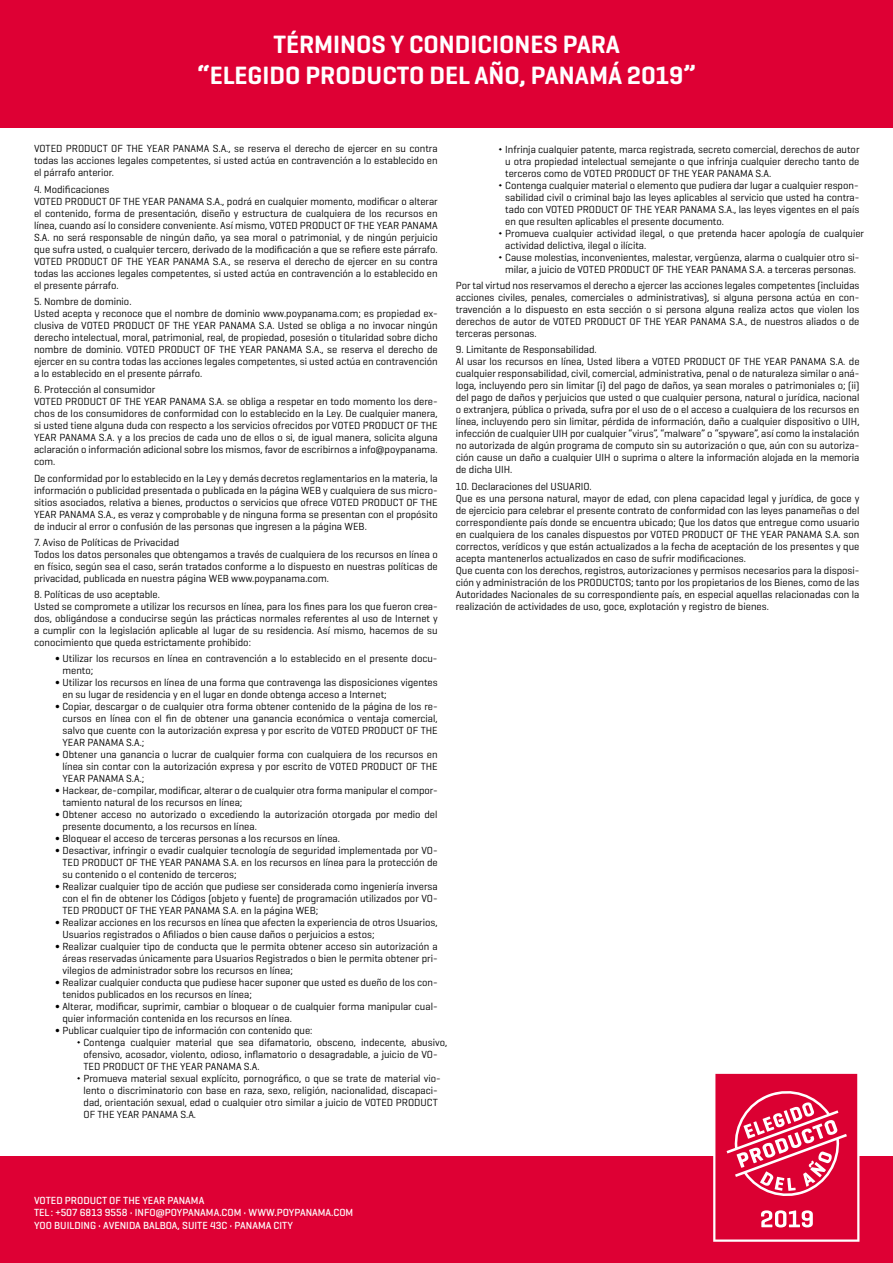
<style>
.page{position:relative;width:893px;height:1263px;background:#fff}
.page>*{position:absolute;margin:0;border:0;box-sizing:border-box;transform-origin:0 0}
.t1{font:600 25.5px/30.6px "Geogrotesque";color:#fff;text-align:center}
.t2{font:10.5px/12px "Geogrotesque";color:#000}
.t3{font:500 10.5px/12.6px "Geogrotesque";color:#fff}
.s1{font-family:"DIN Cond"}
</style>
<div class="page">
<div style="left:0;top:0;width:893px;height:128px;background:#de0034"></div>
<div style="left:0;top:1157px;width:893px;height:106px;background:#de0034"></div>
<svg style="left:713px;top:1073px;width:146px;height:169px"></svg>
<h1 class="t1" style="left:197px;top:29px;width:500px">TÉRMINOS Y CONDICIONES PARA<br>“ELEGIDO PRODUCTO DEL AÑO, PANAMÁ 2019”</h1>
<p class="t2" style="left:34px;top:143px;width:405px;text-align:justify">VOTED PRODUCT OF THE YEAR PANAMA S.A., se reserva el derecho de ejercer en su contra todas las acciones legales competentes, si usted actúa en contravención a lo establecido en el párrafo anterior.</p>
<p class="t2" style="left:34px;top:183px;width:405px">4. Modificaciones<br>VOTED PRODUCT OF THE YEAR PANAMA S.A., podrá en cualquier momento, modificar o alterar el contenido, forma de presentación, diseño y estructura de cualquiera de los recursos en línea, cuando así lo considere conveniente. Así mismo, VOTED PRODUCT OF THE YEAR PANAMA S.A. no será responsable de ningún daño, ya sea moral o patrimonial, y de ningún perjuicio que sufra usted, o cualquier tercero, derivado de la modificación a que se refiere este párrafo.<br>VOTED PRODUCT OF THE YEAR PANAMA S.A., se reserva el derecho de ejercer en su contra todas las acciones legales competentes, si usted actúa en contravención a lo establecido en el presente párrafo.</p>
<p class="t2" style="left:34px;top:295px;width:405px">5. Nombre de dominio.<br>Usted acepta y reconoce que el nombre de dominio www.poypanama.com; es propiedad ex&shy;clusiva de VOTED PRODUCT OF THE YEAR PANAMA S.A. Usted se obliga a no invocar ningún derecho intelectual, moral, patrimonial, real, de propiedad, posesión o titularidad sobre dicho nombre de dominio. VOTED PRODUCT OF THE YEAR PANAMA S.A., se reserva el derecho de ejercer en su contra todas las acciones legales competentes, si usted actúa en contravención a lo establecido en el presente párrafo.</p>
<p class="t2" style="left:34px;top:383px;width:405px">6. Protección al consumidor<br>VOTED PRODUCT OF THE YEAR PANAMA S.A. se obliga a respetar en todo momento los dere&shy;chos de los consumidores de conformidad con lo establecido en la Ley. De cualquier manera, si usted tiene alguna duda con respecto a los servicios ofrecidos por VOTED PRODUCT OF THE YEAR PANAMA S.A. y a los precios de cada uno de ellos o si, de igual manera, solicita alguna aclaración o información adicional sobre los mismos, favor de escribirnos a info@poypanama. com.</p>
<p class="t2" style="left:34px;top:472px;width:405px;text-align:justify">De conformidad por lo establecido en la Ley y demás decretos reglamentarios en la materia, la información o publicidad presentada o publicada en la página WEB y cualquiera de sus micro&shy;sitios asociados, relativa a bienes, productos o servicios que ofrece VOTED PRODUCT OF THE YEAR PANAMA S.A., es veraz y comprobable y de ninguna forma se presentan con el propósito de inducir al error o confusión de las personas que ingresen a la página WEB.</p>
<p class="t2" style="left:34px;top:536px;width:405px">7. Aviso de Políticas de Privacidad<br>Todos los datos personales que obtengamos a través de cualquiera de los recursos en línea o en físico, según sea el caso, serán tratados conforme a lo dispuesto en nuestras políticas de privacidad, publicada en nuestra página WEB www.poypanama.com.</p>
<p class="t2" style="left:34px;top:588px;width:405px">8. Políticas de uso aceptable.<br>Usted se compromete a utilizar los recursos en línea, para los fines para los que fueron crea&shy;dos, obligándose a conducirse según las prácticas normales referentes al uso de Internet y a cumplir con la legislación aplicable al lugar de su residencia. Así mismo, hacemos de su conocimiento que queda estrictamente prohibido:</p>
<p class="t2" style="left:63px;top:652px;width:377px;text-indent:-7px"><span class="s1">•</span> Utilizar los recursos en línea en contravención a lo establecido en el presente docu&shy;mento;</p>
<p class="t2" style="left:63px;top:676px;width:377px;text-indent:-7px"><span class="s1">•</span> Utilizar los recursos en línea de una forma que contravenga las disposiciones vigentes en su lugar de residencia y en el lugar en donde obtenga acceso a Internet;</p>
<p class="t2" style="left:63px;top:700px;width:377px;text-align:justify;text-indent:-7px"><span class="s1">•</span> Copiar, descargar o de cualquier otra forma obtener contenido de la página de los re&shy;cursos en línea con el fin de obtener una ganancia económica o ventaja comercial, salvo que cuente con la autorización expresa y por escrito de VOTED PRODUCT OF THE YEAR PANAMA S.A.;</p>
<p class="t2" style="left:63px;top:748px;width:377px;text-align:justify;text-indent:-7px"><span class="s1">•</span> Obtener una ganancia o lucrar de cualquier forma con cualquiera de los recursos en línea sin contar con la autorización expresa y por escrito de VOTED PRODUCT OF THE YEAR PANAMA S.A.;</p>
<p class="t2" style="left:63px;top:784px;width:377px;text-indent:-7px"><span class="s1">•</span> Hackear, de-compilar, modificar, alterar o de cualquier otra forma manipular el compor&shy;tamiento natural de los recursos en línea;</p>
<p class="t2" style="left:63px;top:808px;width:376px;text-indent:-7px"><span class="s1">•</span> Obtener acceso no autorizado o excediendo la autorización otorgada por medio del presente documento, a los recursos en línea.</p>
<p class="t2" style="left:55px;top:832px;width:286px"><span class="s1">•</span> Bloquear el acceso de terceras personas a los recursos en línea.</p>
<p class="t2" style="left:63px;top:844px;width:377px;text-align:justify;text-indent:-7px"><span class="s1">•</span> Desactivar, infringir o evadir cualquier tecnología de seguridad implementada por VO-TED PRODUCT OF THE YEAR PANAMA S.A. en los recursos en línea para la protección de su contenido o el contenido de terceros;</p>
<p class="t2" style="left:63px;top:880px;width:377px;text-align:justify;text-indent:-7px"><span class="s1">•</span> Realizar cualquier tipo de acción que pudiese ser considerada como ingeniería inversa con el fin de obtener los Códigos (objeto y fuente) de programación utilizados por VO-TED PRODUCT OF THE YEAR PANAMA S.A. en la página WEB;</p>
<p class="t2" style="left:63px;top:916px;width:377px;text-indent:-7px"><span class="s1">•</span> Realizar acciones en los recursos en línea que afecten la experiencia de otros Usuarios,<br>Usuarios registrados o Afiliados o bien cause daños o perjuicios a estos;</p>
<p class="t2" style="left:63px;top:940px;width:377px;text-align:justify;text-indent:-7px"><span class="s1">•</span> Realizar cualquier tipo de conducta que le permita obtener acceso sin autorización a áreas reservadas únicamente para Usuarios Registrados o bien le permita obtener pri&shy;vilegios de administrador sobre los recursos en línea;</p>
<p class="t2" style="left:63px;top:976px;width:377px;text-indent:-7px"><span class="s1">•</span> Realizar cualquier conducta que pudiese hacer suponer que usted es dueño de los con&shy;tenidos publicados en los recursos en línea;</p>
<p class="t2" style="left:62px;top:1000px;width:377px;text-indent:-7px"><span class="s1">•</span> Alterar, modificar, suprimir, cambiar o bloquear o de cualquier forma manipular cual&shy;quier información contenida en los recursos en línea.</p>
<p class="t2" style="left:84px;top:1024px;width:365px;text-indent:-28px"><span class="s1">•</span> Publicar cualquier tipo de información con contenido que:<br>Contenga cualquier material que sea difamatorio, obsceno, indecente, abusivo, ofensivo, acosador, violento, odioso, inflamatorio o desagradable, a juicio de VO-TED PRODUCT OF THE YEAR PANAMA S.A.<br>Promueva material sexual explícito, pornográfico, o que se trate de material vio&shy;lento o discriminatorio con base en raza, sexo, religión, nacionalidad, discapaci&shy;dad, orientación sexual, edad o cualquier otro similar a juicio de VOTED PRODUCT OF THE YEAR PANAMA S.A.</p>
<p class="t2" style="left:505px;top:143px;width:360px">Infrinja cualquier patente, marca registrada, secreto comercial, derechos de autor u otra propiedad intelectual semejante o que infrinja cualquier derecho tanto de terceros como de VOTED PRODUCT OF THE YEAR PANAMA S.A.<br>Contenga cualquier material o elemento que pudiera dar lugar a cualquier respon&shy;sabilidad civil o criminal bajo las leyes aplicables al servicio que usted ha contra&shy;tado con VOTED PRODUCT OF THE YEAR PANAMA S.A., las leyes vigentes en el país en que resulten aplicables el presente documento.<br>Promueva cualquier actividad ilegal, o que pretenda hacer apología de cualquier actividad delictiva, ilegal o ilícita.<br>Cause molestias, inconvenientes, malestar, vergüenza, alarma o cualquier otro si&shy;milar, a juicio de VOTED PRODUCT OF THE YEAR PANAMA S.A. a terceras personas.</p>
<p class="t2" style="left:456px;top:279px;width:405px;text-align:justify">Por tal virtud nos reservamos el derecho a ejercer las acciones legales competentes (incluidas acciones civiles, penales, comerciales o administrativas), si alguna persona actúa en con&shy;travención a lo dispuesto en esta sección o si persona alguna realiza actos que violen los derechos de autor de VOTED PRODUCT OF THE YEAR PANAMA S.A., de nuestros aliados o de terceras personas.</p>
<p class="t2" style="left:456px;top:343px;width:405px">9. Limitante de Responsabilidad.<br>Al usar los recursos en línea, Usted libera a VOTED PRODUCT OF THE YEAR PANAMA S.A. de cualquier responsabilidad, civil, comercial, administrativa, penal o de naturaleza similar o aná&shy;loga, incluyendo pero sin limitar (i) del pago de daños, ya sean morales o patrimoniales o; (ii) del pago de daños y perjuicios que usted o que cualquier persona, natural o jurídica, nacional o extranjera, pública o privada, sufra por el uso de o el acceso a cualquiera de los recursos en línea, incluyendo pero sin limitar, pérdida de información, daño a cualquier dispositivo o UIH, infección de cualquier UIH por cualquier “virus”, “malware” o “spyware”, así como la instalación no autorizada de algún programa de computo sin su autorización o que, aún con su autoriza&shy;ción cause un daño a cualquier UIH o suprima o altere la información alojada en la memoria de dicha UIH.</p>
<p class="t2" style="left:456px;top:480px;width:405px">10. Declaraciones del USUARIO.<br>Que es una persona natural, mayor de edad, con plena capacidad legal y jurídica, de goce y de ejercicio para celebrar el presente contrato de conformidad con las leyes panameñas o del correspondiente país donde se encuentra ubicado; Que los datos que entregue como usuario en cualquiera de los canales dispuestos por VOTED PRODUCT OF THE YEAR PANAMA S.A. son correctos, verídicos y que están actualizados a la fecha de aceptación de los presentes y que acepta mantenerlos actualizados en caso de sufrir modificaciones.<br>Que cuenta con los derechos, registros, autorizaciones y permisos necesarios para la disposi&shy;ción y administración de los PRODUCTOS; tanto por los propietarios de los Bienes, como de las Autoridades Nacionales de su correspondiente país, en especial aquellas relacionadas con la realización de actividades de uso, goce, explotación y registro de bienes.</p>
<p class="t3" style="left:34px;top:1194px;width:321px">VOTED PRODUCT OF THE YEAR PANAMA<br>TEL: +507 6813 9558 • INFO@POYPANAMA.COM • WWW.POYPANAMA.COM<br>YOO BUILDING • AVENIDA BALBOA, SUITE 43C • PANAMA CITY</p>
</div>
